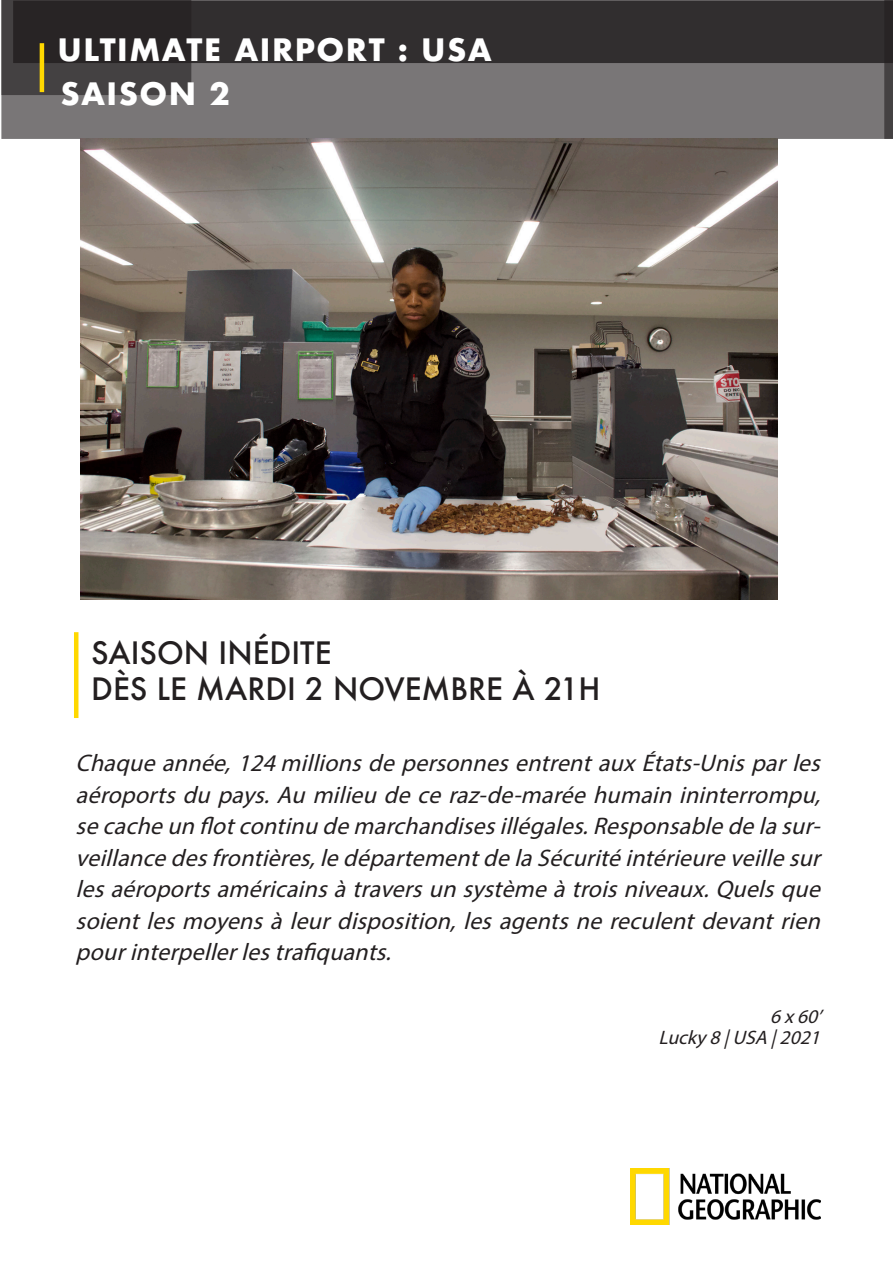
<style>
.page{position:relative;width:893px;height:1263px;background:#fff}
.page>*{position:absolute;margin:0;border:0;box-sizing:border-box;transform-origin:0 0}
.t1{font:500 30px "Futura";color:#231f20}
.t2{font:700 30px "Futura";letter-spacing:.05em;color:#fff}
.t3{font:italic 24px/31.5px "Myriad Pro";color:#231f20;text-align:justify}
.t4{font:italic 19.5px "Myriad Pro";color:#231f20}
</style>
<div class="page">
<div style="left:2px;top:0;width:890px;height:138px;background:#797677"></div>
<img style="left:631px;top:1168px;width:190px;height:56px">
<div style="left:2px;top:0;width:189px;height:94px;background:#444142"></div>
<div style="left:1px;top:0;width:190px;height:95px;border:2px solid #231f20"></div>
<svg style="left:13px;top:1px;width:871px;height:62px;background:#2f2c2c"></svg>
<hr style="left:40px;top:43px;width:4px;height:49px;background:#ffd800">
<svg style="left:884px;top:0;width:9px;height:139px"></svg>
<hr style="left:74px;top:632px;width:4px;height:86px;background:#ffd800">
<img style="left:80px;top:138px;width:698px;height:462px">
<p class="t2" style="left:58px;top:28px;width:436px">ULTIMATE AIRPORT : USA</p>
<p class="t2" style="left:61px;top:72px;width:171px">SAISON 2</p>
<p class="t1" style="left:91px;top:632px;width:242px">SAISON INÉDITE</p>
<p class="t1" style="left:91px;top:668px;width:511px">DÈS LE MARDI 2 NOVEMBRE À 21H</p>
<p class="t3" style="left:76px;top:747px;width:753px">Chaqueannée,124 millionsdepersonnesentrentauxÉtats-Unisparles aéroportsdu pays.Au milieu deceraz-de-maréehumain ininterrompu, secacheun flotcontinu demarchandisesillégales.Responsabledelasur&shy;veillancedesfrontières,ledépartementdelaSécuritéintérieureveillesur lesaéroportsaméricainsàtraversun systèmeàtroisniveaux.Quelsque soientlesmoyensàleurdisposition,lesagentsnereculentdevantrien pourinterpellerlestrafiquants.</p>
<p class="t4" style="left:770px;top:1004px;width:59px">6x60’</p>
<p class="t4" style="left:658px;top:1025px;width:168px">Lucky8|USA |2021</p>
</div>
